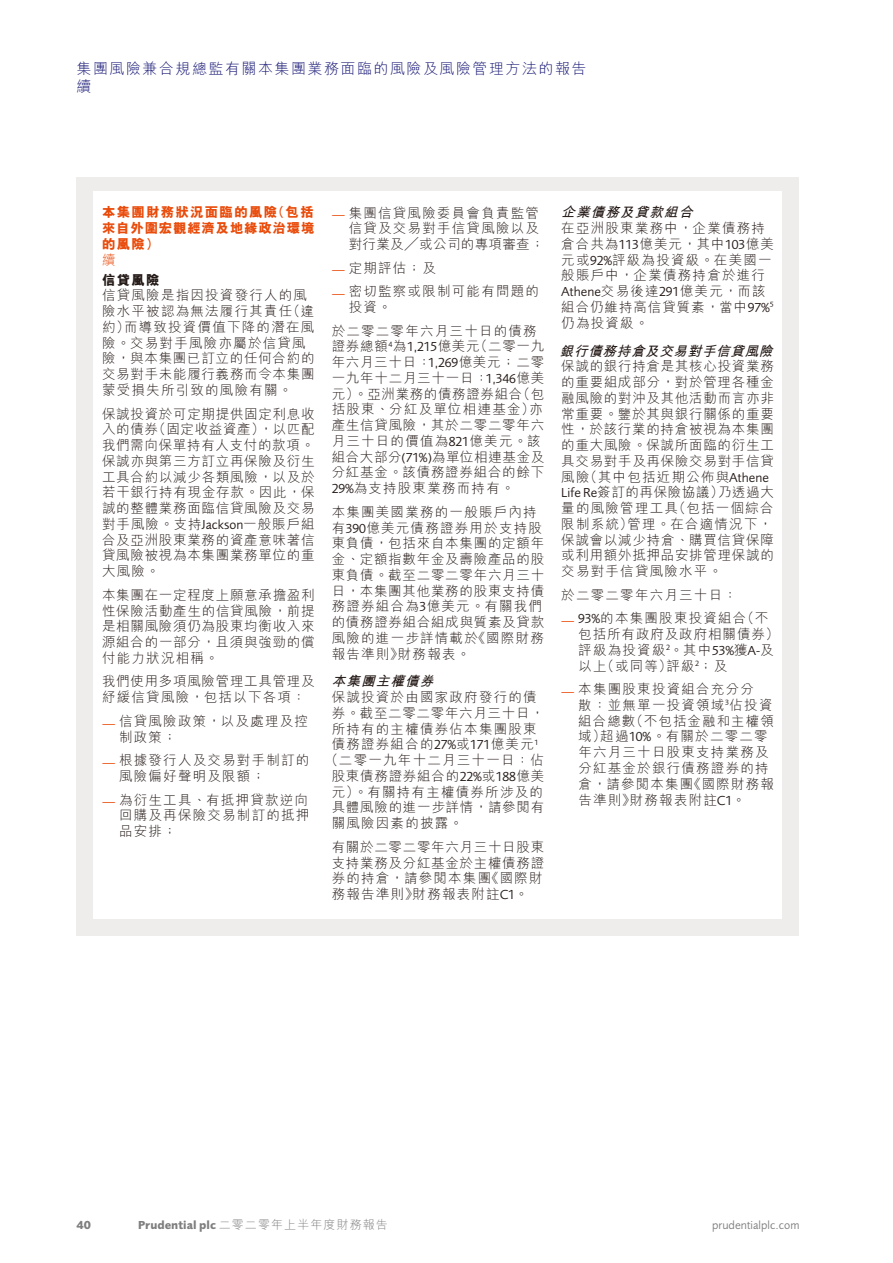
<style>
.page{position:relative;width:893px;height:1263px;background:#fff}
.page>*{position:absolute;margin:0;border:0;box-sizing:border-box;transform-origin:0 0}
.t1{font:300 15px/18px "M Hei HK";letter-spacing:.1em;color:#181876}
.t2{font:300 13.5px/15.8px "M Hei HK";letter-spacing:.09em;color:#231916}
.t3{font:300 13.5px/15.8px "M Hei HK";letter-spacing:.055em;color:#231916}
.t4{font:800 13.5px/15.8px "M Hei HK";letter-spacing:.07em;color:#e94b0a;text-align:justify}
.t5{font:italic 700 13.5px "M Hei HK";color:#231916}
.t6{font:300 13.5px "M Hei HK";letter-spacing:.05em;color:#231916}
.t7{font:800 13.5px "M Hei HK";color:#231916}
.t8{font:300 13.5px "M Hei HK";color:#e94b0a}
.t9{font:700 12px "Pru Sans OT2";color:#7e7e7e}
.t10{font:12px "Pru Sans OT2";color:#7e7e7e}
.s1{font-family:"Pru Sans OT2";font-weight:400}
.s2{font-family:"Pru Sans OT2";font-weight:400;color:#e94b0a}
.s3{font-family:"M Hei HK";font-weight:300}
</style>
<div class="page">
<div style="left:77px;top:177px;width:722px;height:758px;background:#efedec"></div>
<div style="left:94px;top:191px;width:688px;height:727px;background:#fff"></div>
<p class="t1" style="left:77px;top:59px;width:512px">集團風險兼合規總監有關本集團業務面臨的風險及風險管理方法的報告續</p>
<p class="t4" style="left:102px;top:205px;width:214px">本集團財務狀況面臨的風險（包括來自外圍宏觀經濟及地緣政治環境的風險）</p>
<p class="t8" style="left:102px;top:250px;width:15px">續</p>
<p class="t7" style="left:102px;top:271px;width:59px">信貸風險</p>
<p class="t2" style="left:102px;top:287px;width:214px">信貸風險是指因投資發行人的風險水平被認為無法履行其責任（違約）而導致投資價值下降的潛在風險。交易對手風險亦屬於信貸風險，與本集團已訂立的任何合約的交易對手未能履行義務而令本集團蒙受損失所引致的風險有關。</p>
<p class="t2" style="left:102px;top:405px;width:214px;text-align:justify">保誠投資於可定期提供固定利息收入的債券（固定收益資產），以匹配我們需向保單持有人支付的款項。保誠亦與第三方訂立再保險及衍生工具合約以減少各類風險，以及於若干銀行持有現金存款。因此，保誠的整體業務面臨信貸風險及交易對手風險。支持<span class="s1">Jackson</span>一般賬戶組合及亞洲股東業務的資產意味著信貸風險被視為本集團業務單位的重大風險。</p>
<p class="t2" style="left:102px;top:586px;width:214px;text-align:justify">本集團在一定程度上願意承擔盈利性保險活動產生的信貸風險，前提是相關風險須仍為股東均衡收入來源組合的一部分，且須與強勁的償付能力狀況相稱。</p>
<p class="t3" style="left:102px;top:673px;width:214px">我們使用多項風險管理工具管理及紓緩信貸風險，包括以下各項：</p>
<p class="t2" style="left:119px;top:712px;width:190px;text-indent:-17px"><span class="s2">—</span> 信貸風險政策，以及處理及控制政策；</p>
<p class="t2" style="left:119px;top:752px;width:192px;text-indent:-17px"><span class="s2">—</span> 根據發行人及交易對手制訂的風險偏好聲明及限額；</p>
<p class="t2" style="left:119px;top:791px;width:192px;text-align:justify;text-indent:-17px"><span class="s2">—</span> 為衍生工具、有抵押貸款逆向回購及再保險交易制訂的抵押品安排；</p>
<p class="t2" style="left:349px;top:204px;width:197px;text-indent:-17px"><span class="s2">—</span> 集團信貸風險委員會負責監管信貸及交易對手信貸風險以及對行業及╱或公司的專項審查；</p>
<p class="t2" style="left:332px;top:259px;width:106px"><span class="s2">—</span> 定期評估；及</p>
<p class="t2" style="left:349px;top:283px;width:192px;text-indent:-17px"><span class="s2">—</span> 密切監察或限制可能有問題的投資。</p>
<p class="t3" style="left:332px;top:322px;width:214px">於二零二零年六月三十日的債務證券總額<sup>4</sup>為<span class="s1">1,215</span>億美元（二零一九年六月三十日：<span class="s1">1,269</span>億美元；二零一九年十二月三十一日：<span class="s1">1,346</span>億美元）。亞洲業務的債務證券組合（包括股東、分紅及單位相連基金）亦產生信貸風險，其於二零二零年六月三十日的價值為<span class="s1">821</span>億美元。該組合大部分<span class="s1">(71%)</span>為單位相連基金及分紅基金。該債務證券組合的餘下<br><span class="s1">29%</span>為支持股東業務而持有。</p>
<p class="t3" style="left:332px;top:503px;width:214px">本集團美國業務的一般賬戶內持有<span class="s1">390</span>億美元債務證券用於支持股東負債，包括來自本集團的定額年金、定額指數年金及壽險產品的股東負債。截至二零二零年六月三十日，本集團其他業務的股東支持債務證券組合為<span class="s1">3</span>億美元。有關我們的債務證券組合組成與質素及貸款風險的進一步詳情載於《國際財務報告準則》財務報表。</p>
<p class="t5" style="left:332px;top:671px;width:108px">本集團主權債券</p>
<p class="t2" style="left:332px;top:689px;width:207px">保誠投資於由國家政府發行的債</p>
<p class="t6" style="left:332px;top:703px;width:214px">券。截至二零二零年六月三十日，</p>
<p class="t2" style="left:332px;top:720px;width:207px">所持有的主權債券佔本集團股東</p>
<p class="t2" style="left:332px;top:736px;width:208px">債務證券組合的<span class="s1">27%</span>或<span class="s1">171</span>億美元<sup>1</sup></p>
<p class="t2" style="left:325px;top:752px;width:221px">（二零一九年十二月三十一日：佔</p>
<p class="t3" style="left:332px;top:767px;width:214px">股東債務證券組合的<span class="s1">22%</span>或<span class="s1">188</span>億美</p>
<p class="t2" style="left:332px;top:783px;width:213px">元）。有關持有主權債券所涉及的</p>
<p class="t3" style="left:332px;top:799px;width:214px">具體風險的進一步詳情，請參閱有</p>
<p class="t2" style="left:332px;top:815px;width:133px">關風險因素的披露。</p>
<p class="t2" style="left:332px;top:838px;width:214px;text-align:justify">有關於二零二零年六月三十日股東支持業務及分紅基金於主權債務證券的持倉，請參閱本集團《國際財務報告準則》財務報表附註<span class="s1">C1</span>。</p>
<p class="t5" style="left:561px;top:203px;width:137px">企業債務及貸款組合</p>
<p class="t2" style="left:561px;top:220px;width:214px">在亞洲股東業務中，企業債務持倉合共為<span class="s1">113</span>億美元，其中<span class="s1">103</span>億美元或<span class="s1">92%</span>評級為投資級。在美國一般賬戶中，企業債務持倉於進行<br><span class="s1">Athene</span>交易後達<span class="s1">291</span>億美元，而該組合仍維持高信貸質素，當中<span class="s1">97%</span><sup>5</sup>仍為投資級。</p>
<p class="t5" style="left:560px;top:341px;width:219px">銀行債務持倉及交易對手信貸風險</p>
<p class="t3" style="left:561px;top:358px;width:214px">保誠的銀行持倉是其核心投資業務的重要組成部分，對於管理各種金融風險的對沖及其他活動而言亦非常重要。鑒於其與銀行關係的重要性，於該行業的持倉被視為本集團的重大風險。保誠所面臨的衍生工具交易對手及再保險交易對手信貸風險（其中包括近期公佈與<span class="s1">Athene<br>Life Re</span>簽訂的再保險協議）乃透過大量的風險管理工具（包括一個綜合限制系統）管理。在合適情況下，保誠會以減少持倉、購買信貸保障或利用額外抵押品安排管理保誠的交易對手信貸風險水平。</p>
<p class="t2" style="left:561px;top:586px;width:177px">於二零二零年六月三十日：</p>
<p class="t2" style="left:578px;top:610px;width:202px;text-indent:-17px"><span class="s2">—</span> <span class="s1">93%</span>的本集團股東投資組合（不包括所有政府及政府相關債券）評級為投資級<sup>2</sup>。其中<span class="s1">53%</span>獲<span class="s1">A-</span>及以上（或同等）評級<sup>2</sup>；及</p>
<p class="t2" style="left:578px;top:681px;width:197px;text-indent:-17px"><span class="s2">—</span> 本集團股東投資組合充分分<br>散：並無單一投資領域<sup>3</sup>佔投資組合總數（不包括金融和主權領域）超過<span class="s1">10%</span>。有關於二零二零年六月三十日股東支持業務及分紅基金於銀行債務證券的持倉，請參閱本集團《國際財務報告準則》財務報表附註<span class="s1">C1</span>。</p>
<p class="t9" style="left:77px;top:1218px;width:16px">40</p>
<p class="t9" style="left:138px;top:1218px;width:251px">Prudential plc <span class="s3">二零二零年上半年度財務報告</span></p>
<p class="t10" style="left:712px;top:1218px;width:89px">prudentialplc.com</p>
</div>
